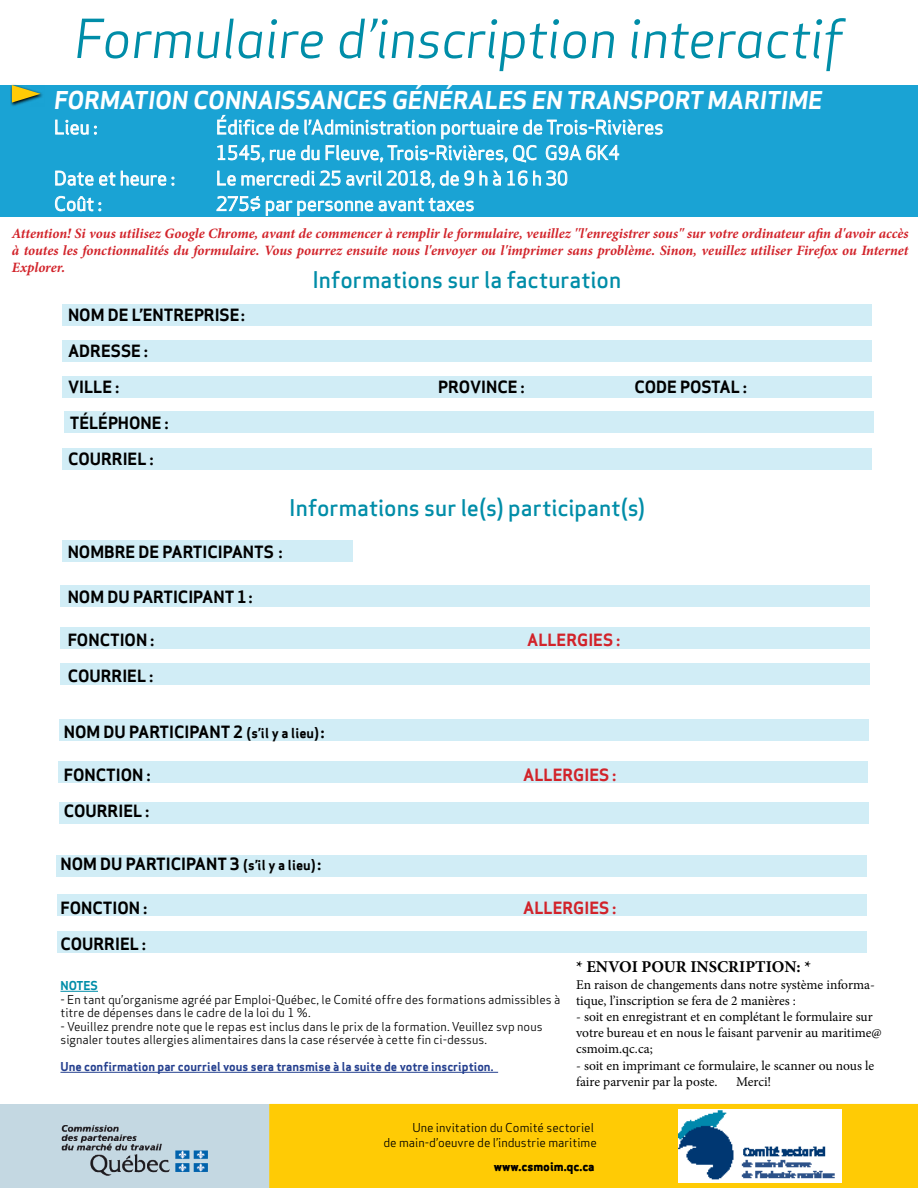
<style>
.page{position:relative;width:918px;height:1188px;background:#fff}
.page>*{position:absolute;margin:0;border:0;box-sizing:border-box;transform-origin:0 0}
.t1{font:italic 52.5px "Apex Sans";letter-spacing:-.015em;color:#008da8}
.t2{font:italic 700 24px "Apex Sans";color:#fff}
.t3{font:500 22.5px "Apex Sans";color:#008da8}
.t4{font:18.75px "Apex Sans";color:#fff}
.Formulaire_Texte_pag{font:700 16.5px "Apex Sans";color:#000}
.t5{font:700 16.5px "Apex Sans";color:#d2232a}
.t6{font:700 16.5px "Minion Pro";color:#000}
.t7{font:italic 700 14.25px/17.1px "Minion Pro";letter-spacing:-.005em;color:#d2232a;text-align:justify}
.t8{font:13.5px/16.2px "Minion Pro";color:#000}
.Texte_courant_noir_d{font:12px/13.5px "Apex Sans";color:#000}
.t9{font:700 12px "Apex Sans";color:#25408f}
.Texte_courant_noir_d-2{font:800 12px "Apex Sans";color:#000}
.t10{font:700 12px "Apex Sans";color:#008da8}
.s1{font-size:13.5px}
</style>
<div class="page">
<div style="left:0;top:1104px;width:269px;height:84px;background:#c4d8e2"></div>
<div style="left:269px;top:1104px;width:649px;height:84px;background:#ffcb05"></div>
<img style="left:678px;top:1109px;width:164px;height:73px">
<img style="left:61px;top:1125px;width:147px;height:51px">
<div style="left:0;top:85px;width:918px;height:131px;background:#1aa3d4"></div>
<svg style="left:55px;top:119px;width:41px;height:16px"></svg>
<svg style="left:217px;top:115px;width:446px;height:48px"></svg>
<svg style="left:55px;top:170px;width:119px;height:16px"></svg>
<svg style="left:217px;top:170px;width:284px;height:18px"></svg>
<svg style="left:507px;top:170px;width:61px;height:16px"></svg>
<svg style="left:55px;top:196px;width:46px;height:16px"></svg>
<svg style="left:216px;top:196px;width:258px;height:20px"></svg>
<svg style="left:10px;top:84px;width:33px;height:22px"></svg>
<svg style="left:12px;top:85px;width:29px;height:18px"></svg>
<hr style="left:60px;top:991px;width:38px;height:1px;background:#008da8">
<hr style="left:60px;top:1072px;width:438px;height:1px;background:#25408f">
<div style="left:64px;top:411px;width:810px;height:21px;background:#d1edf6"></div>
<div style="left:62px;top:305px;width:810px;height:21px;background:#d1edf6"></div>
<div style="left:62px;top:341px;width:810px;height:21px;background:#d1edf6"></div>
<div style="left:62px;top:377px;width:810px;height:21px;background:#d1edf6"></div>
<div style="left:62px;top:448px;width:810px;height:22px;background:#d1edf6"></div>
<div style="left:60px;top:585px;width:810px;height:22px;background:#d1edf6"></div>
<div style="left:60px;top:628px;width:810px;height:21px;background:#d1edf6"></div>
<div style="left:60px;top:664px;width:810px;height:21px;background:#d1edf6"></div>
<div style="left:59px;top:719px;width:810px;height:22px;background:#d1edf6"></div>
<div style="left:58px;top:762px;width:810px;height:21px;background:#d1edf6"></div>
<div style="left:59px;top:803px;width:810px;height:21px;background:#d1edf6"></div>
<div style="left:56px;top:855px;width:810px;height:22px;background:#d1edf6"></div>
<div style="left:57px;top:894px;width:810px;height:21px;background:#d1edf6"></div>
<div style="left:57px;top:931px;width:810px;height:22px;background:#d1edf6"></div>
<div style="left:62px;top:541px;width:291px;height:21px;background:#d1edf6"></div>
<p class="t1" style="left:74px;top:-4px;width:771px">Formulaire d’inscription interactif</p>
<p class="t2" style="left:54px;top:84px;width:770px">FORMATION CONNAISSANCES GÉNÉRALES EN TRANSPORT MARITIME</p>
<p class="t4" style="left:54px;top:112px;width:45px">Lieu :</p>
<p class="t4" style="left:216px;top:112px;width:449px">Édifice de l’Administration portuaire de Trois-Rivières</p>
<p class="t4" style="left:216px;top:137px;width:405px">1545, rue du Fleuve, Trois-Rivières, QC G9A 6K4</p>
<p class="t4" style="left:54px;top:163px;width:123px">Date et heure :</p>
<p class="t4" style="left:216px;top:163px;width:354px">Le mercredi 25 avril 2018, de 9 h à 16 h 30</p>
<p class="t4" style="left:54px;top:188px;width:49px">Coût :</p>
<p class="t4" style="left:216px;top:188px;width:260px">275$ par personne avant taxes</p>
<p class="t7" style="left:12px;top:224px;width:898px">Attention! Si vous utilisez Google Chrome, avant de commencer à remplir le formulaire, veuillez ''l'enregistrer sous" sur votre ordinateur afin d'avoir accès à toutes les fonctionnalités du formulaire. Vous pourrez ensuite nous l'envoyer ou l'imprimer sans problème. Sinon, veuillez utiliser Firefox ou Internet Explorer.</p>
<p class="t3" style="left:312px;top:260px;width:311px">Informations sur la facturation</p>
<p class="Formulaire_Texte_pag" style="left:68px;top:305px;width:178px">NOM DE L’ENTREPRISE :</p>
<p class="Formulaire_Texte_pag" style="left:68px;top:341px;width:81px">ADRESSE :</p>
<p class="Formulaire_Texte_pag" style="left:68px;top:377px;width:53px">VILLE :</p>
<p class="Formulaire_Texte_pag" style="left:438px;top:377px;width:88px">PROVINCE :</p>
<p class="Formulaire_Texte_pag" style="left:634px;top:377px;width:114px">CODE POSTAL :</p>
<p class="Formulaire_Texte_pag" style="left:70px;top:413px;width:100px">TÉLÉPHONE :</p>
<p class="Formulaire_Texte_pag" style="left:68px;top:449px;width:87px">COURRIEL :</p>
<p class="t3" style="left:289px;top:488px;width:358px">Informations sur le(s) participant(s)</p>
<p class="Formulaire_Texte_pag" style="left:68px;top:541px;width:216px">NOMBRE DE PARTICIPANTS :</p>
<p class="Formulaire_Texte_pag" style="left:68px;top:586px;width:186px">NOM DU PARTICIPANT 1 :</p>
<p class="Formulaire_Texte_pag" style="left:68px;top:629px;width:88px">FONCTION :</p>
<p class="t5" style="left:527px;top:629px;width:94px">ALLERGIES :</p>
<p class="Formulaire_Texte_pag" style="left:68px;top:665px;width:87px">COURRIEL :</p>
<p class="Formulaire_Texte_pag" style="left:64px;top:721px;width:262px">NOM DU PARTICIPANT 2 <span class="s1">(s’il y a lieu)</span> :</p>
<p class="Formulaire_Texte_pag" style="left:64px;top:764px;width:88px">FONCTION :</p>
<p class="t5" style="left:523px;top:764px;width:94px">ALLERGIES :</p>
<p class="Formulaire_Texte_pag" style="left:64px;top:800px;width:87px">COURRIEL :</p>
<p class="Formulaire_Texte_pag" style="left:60px;top:853px;width:262px">NOM DU PARTICIPANT 3 <span class="s1">(s’il y a lieu)</span> :</p>
<p class="Formulaire_Texte_pag" style="left:60px;top:897px;width:88px">FONCTION :</p>
<p class="t5" style="left:523px;top:897px;width:94px">ALLERGIES :</p>
<p class="Formulaire_Texte_pag" style="left:60px;top:933px;width:87px">COURRIEL :</p>
<p class="t10" style="left:60px;top:978px;width:39px">NOTES</p>
<p class="Texte_courant_noir_d" style="left:60px;top:991px;width:502px">- En tant qu’organisme agréé par Emploi-Québec, le Comité offre des formations admissibles à titre de dépenses dans le cadre de la loi du 1 %.</p>
<p class="Texte_courant_noir_d" style="left:60px;top:1018px;width:484px">- Veuillez prendre note que le repas est inclus dans le prix de la formation. Veuillez svp nous signaler toutes allergies alimentaires dans la case réservée à cette fin ci-dessus.</p>
<p class="t9" style="left:60px;top:1059px;width:434px">Une confirmation par courriel vous sera transmise à la suite de votre inscription.</p>
<p class="t6" style="left:576px;top:955px;width:236px">* ENVOI POUR INSCRIPTION: *</p>
<p class="t8" style="left:576px;top:976px;width:300px">En raison de changements dans notre système informa&shy;tique, l’inscription se fera de 2 manières :</p>
<p class="t8" style="left:576px;top:1009px;width:307px">- soit en enregistrant et en complétant le formulaire sur votre bureau et en nous le faisant parvenir au maritime@ csmoim.qc.ca;</p>
<p class="t8" style="left:576px;top:1057px;width:300px">- soit en imprimant ce formulaire, le scanner ou nous le faire parvenir par la poste.</p>
<p class="t8" style="left:736px;top:1073px;width:37px">Merci!</p>
<p class="Texte_courant_noir_d" style="left:384px;top:1119px;width:215px;line-height:15px;text-align:right">Une invitation du Comité sectoriel<br>de main-d’oeuvre de l’industrie maritime</p>
<p class="Texte_courant_noir_d-2" style="left:494px;top:1158px;width:102px">www.csmoim.qc.ca</p>
</div>
